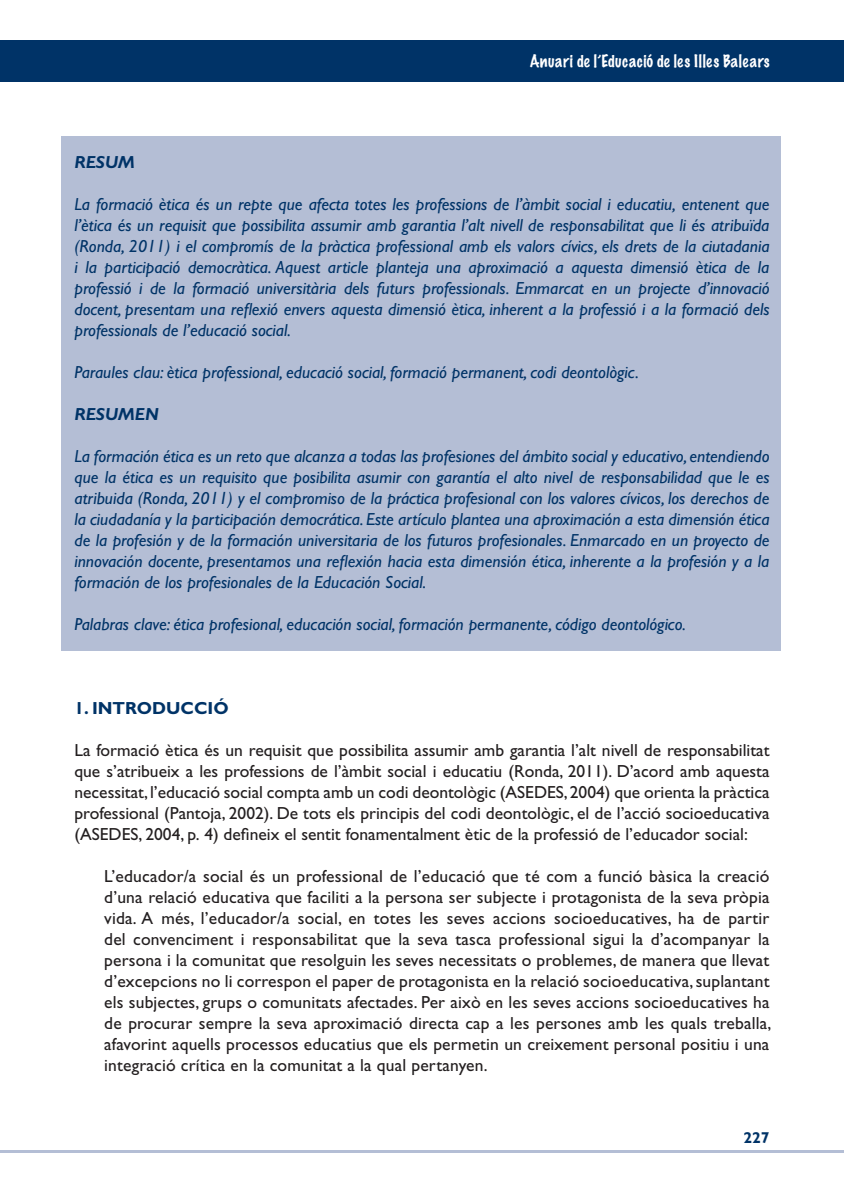
<style>
.page{position:relative;width:844px;height:1191px;background:#fff}
.page>*{position:absolute;margin:0;border:0;box-sizing:border-box;transform-origin:0 0}
.t1{font:italic 17.5px/21px "Gill Sans Std";color:#003367;text-align:justify}
.t2{font:17.5px/21px "Gill Sans Std";color:#231f20;text-align:justify}
.t3{font:700 17.5px "Gill Sans Std";color:#003367}
.t4{font:italic 700 17.5px "Gill Sans Std";color:#003367}
.t5{font:100 15.75px "Marker Felt";letter-spacing:.03em;color:#fff}
.t6{font:700 15.75px "Gill Sans Std";color:#003367}
</style>
<div class="page">
<hr style="left:0;top:1150px;width:843px;height:2px;background:#b4bed5">
<div style="left:61px;top:136px;width:719px;height:515px;background:#b4bed5"></div>
<div style="left:0;top:40px;width:843px;height:42px;background:#003367"></div>
<p class="t5" style="left:529px;top:49px;width:241px">Anuari de l’Educació de les Illes Balears</p>
<p class="t4" style="left:74px;top:152px;width:62px">RESUM</p>
<p class="t1" style="left:74px;top:194px;width:696px">La formació ètica és un repte que afecta totes les professions de l’àmbit social i educatiu, entenent que l’ètica és un requisit que possibilita assumir amb garantia l’alt nivell de responsabilitat que li és atribuïda (Ronda, 2011) i el compromís de la pràctica professional amb els valors cívics, els drets de la ciutadania i la participació democràtica. Aquest article planteja una aproximació a aquesta dimensió ètica de la professió i de la formació universitària dels futurs professionals. Emmarcat en un projecte d’innovació docent, presentam una reflexió envers aquesta dimensió ètica, inherent a la professió i a la formació dels professionals de l’educació social.</p>
<p class="t1" style="left:74px;top:362px;width:566px">Paraules clau: ètica professional, educació social, formació permanent, codi deontològic.</p>
<p class="t4" style="left:74px;top:404px;width:86px">RESUMEN</p>
<p class="t1" style="left:74px;top:446px;width:696px">La formación ética es un reto que alcanza a todas las profesiones del ámbito social y educativo, entendiendo que la ética es un requisito que posibilita asumir con garantía el alto nivel de responsabilidad que le es atribuida (Ronda, 2011) y el compromiso de la práctica profesional con los valores cívicos, los derechos de la ciudadanía y la participación democrática. Este artículo plantea una aproximación a esta dimensión ética de la profesión y de la formación universitaria de los futuros profesionales. Enmarcado en un proyecto de innovación docente, presentamos una reflexión hacia esta dimensión ética, inherente a la profesión y a la formación de los profesionales de la Educación Social.</p>
<p class="t1" style="left:74px;top:614px;width:613px">Palabras clave: ética profesional, educación social, formación permanente, código deontológico.</p>
<p class="t3" style="left:74px;top:698px;width:156px">1. INTRODUCCIÓ</p>
<p class="t2" style="left:74px;top:740px;width:696px">La formació ètica és un requisit que possibilita assumir amb garantia l’alt nivell de responsabilitat que s’atribueix a les professions de l’àmbit social i educatiu (Ronda, 2011). D’acord amb aquesta necessitat, l’educació social compta amb un codi deontològic (ASEDES, 2004) que orienta la pràctica professional (Pantoja, 2002). De tots els principis del codi deontològic, el de l’acció socioeducativa (ASEDES, 2004, p. 4) defineix el sentit fonamentalment ètic de la professió de l’educador social:</p>
<p class="t2" style="left:104px;top:866px;width:668px">L’educador/a social és un professional de l’educació que té com a funció bàsica la creació d’una relació educativa que faciliti a la persona ser subjecte i protagonista de la seva pròpia vida. A més, l’educador/a social, en totes les seves accions socioeducatives, ha de partir del convenciment i responsabilitat que la seva tasca professional sigui la d’acompanyar la persona i la comunitat que resolguin les seves necessitats o problemes, de manera que llevat d’excepcions no li correspon el paper de protagonista en la relació socioeducativa, suplantant els subjectes, grups o comunitats afectades. Per això en les seves accions socioeducatives ha de procurar sempre la seva aproximació directa cap a les persones amb les quals treballa, afavorint aquells processos educatius que els permetin un creixement personal positiu i una integració crítica en la comunitat a la qual pertanyen.</p>
<p class="t6" style="left:743px;top:1128px;width:28px">227</p>
</div>
